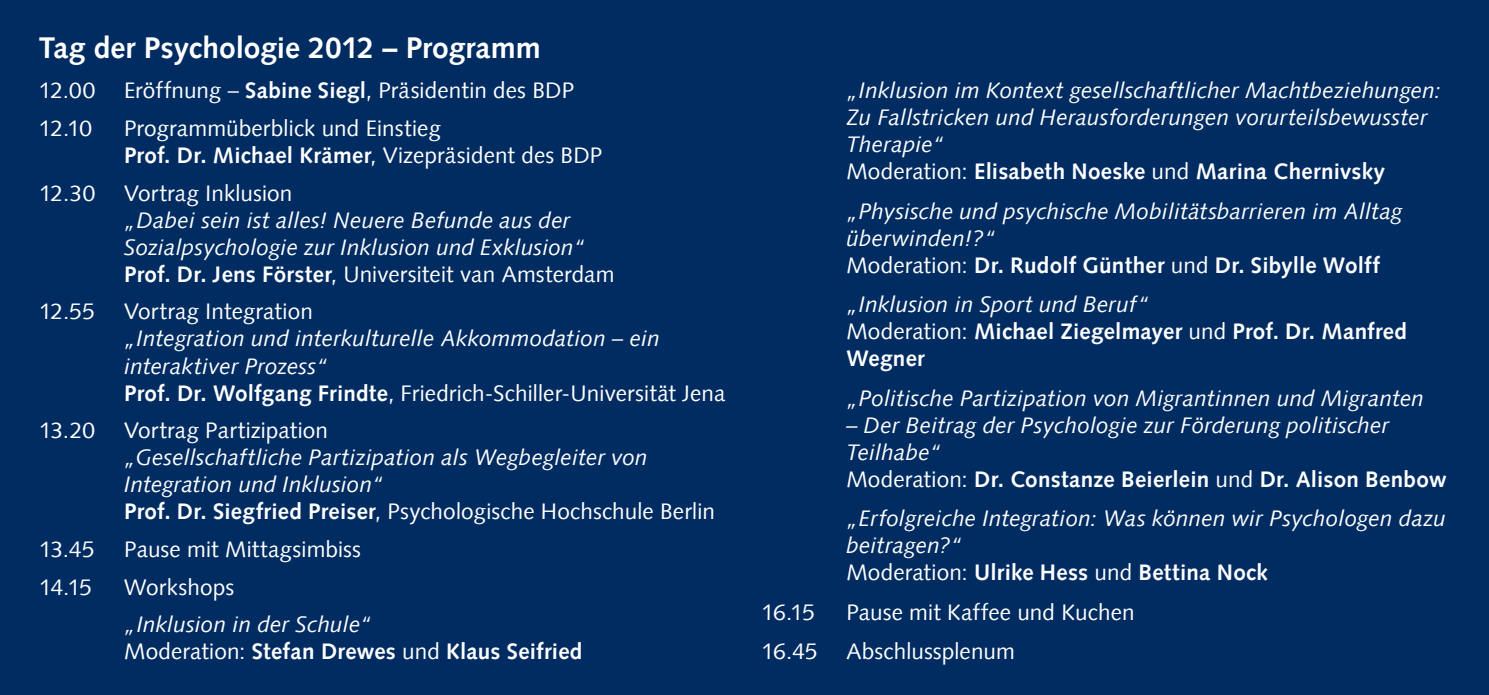
<style>
.page{position:relative;width:1489px;height:695px;background:#fff}
.page>*{position:absolute;margin:0;border:0;box-sizing:border-box;transform-origin:0 0}
.t1{font:700 30px "Syntax LT";color:#fff}
.t2{font:italic 22.5px/27px "Syntax LT";letter-spacing:.005em;color:#fff}
.t3{font:22.5px/27px "Syntax LT";letter-spacing:.005em;color:#fff}
.t4{font:700 22.5px/27px "Syntax LT";letter-spacing:.01em;color:#fff}
.s1{font-weight:700}
.s2{font-weight:700;font-style:normal}
.s3{font-style:normal}
.s4{font-weight:400;font-style:italic}
.s5{font-weight:400}
</style>
<div class="page">
<div style="left:0;top:0;width:1488px;height:694px;background:#002c62"></div>
<h1 class="t1" style="left:39px;top:30px;width:503px">Tag der Psychologie 2012 – Programm</h1>
<p class="t3" style="left:39px;top:77px;width:58px">12.00</p>
<p class="t3" style="left:124px;top:77px;width:452px">Eröffnung – <span class="s1">Sabine Siegl</span>, Präsidentin des BDP</p>
<p class="t3" style="left:39px;top:115px;width:55px">12.10</p>
<p class="t3" style="left:124px;top:115px;width:480px">Programmüberblick und Einstieg<br><span class="s1">Prof. Dr. Michael Krämer</span>, Vizepräsident des BDP</p>
<p class="t3" style="left:39px;top:179px;width:58px">12.30</p>
<p class="t3" style="left:124px;top:179px;width:170px">Vortrag Inklusion</p>
<p class="t2" style="left:124px;top:206px;width:492px">„Dabei sein ist alles! Neuere Befunde aus der<br>Sozialpsychologie zur Inklusion und Exklusion“<br><span class="s2">Prof. Dr. Jens Förster</span><span class="s3">, Universiteit van Amsterdam</span></p>
<p class="t3" style="left:39px;top:298px;width:57px">12.55</p>
<p class="t3" style="left:124px;top:298px;width:190px">Vortrag Integration</p>
<p class="t2" style="left:124px;top:325px;width:602px">„Integration und interkulturelle Akkommodation – ein interaktiver Prozess“<br><span class="s2">Prof. Dr. Wolfgang Frindte</span><span class="s3">, Friedrich-Schiller-Universität Jena</span></p>
<p class="t3" style="left:39px;top:417px;width:57px">13.20</p>
<p class="t3" style="left:124px;top:417px;width:205px">Vortrag Partizipation</p>
<p class="t2" style="left:124px;top:444px;width:592px">„Gesellschaftliche Partizipation als Wegbegleiter von<br>Integration und Inklusion“<br><span class="s2">Prof. Dr. Siegfried Preiser</span><span class="s3">, Psychologische Hochschule Berlin</span></p>
<p class="t3" style="left:39px;top:535px;width:57px">13.45</p>
<p class="t3" style="left:124px;top:535px;width:238px">Pause mit Mittagsimbiss</p>
<p class="t3" style="left:39px;top:573px;width:55px">14.15</p>
<p class="t3" style="left:124px;top:573px;width:112px">Workshops</p>
<p class="t4" style="left:124px;top:611px;width:460px"><span class="s4">„Inklusion in der Schule“<br></span><span class="s5">Moderation:</span> Stefan Drewes <span class="s5">und</span> Klaus Seifried</p>
<p class="t2" style="left:846px;top:77px;width:596px">„Inklusion im Kontext gesellschaftlicher Machtbeziehungen:<br>Zu Fallstricken und Herausforderungen vorurteilsbewusster Therapie“<br><span class="s3">Moderation:</span> <span class="s2">Elisabeth Noeske</span> <span class="s3">und</span> <span class="s2">Marina Chernivsky</span></p>
<p class="t2" style="left:846px;top:197px;width:557px">„Physische und psychische Mobilitätsbarrieren im Alltag überwinden!?“<br><span class="s3">Moderation:</span> <span class="s2">Dr. Rudolf Günther</span> <span class="s3">und</span> <span class="s2">Dr. Sibylle Wolff</span></p>
<p class="t4" style="left:846px;top:291px;width:562px"><span class="s4">„Inklusion in Sport und Beruf“<br></span><span class="s5">Moderation:</span> Michael Ziegelmayer <span class="s5">und</span> Prof. Dr. Manfred<br>Wegner</p>
<p class="t2" style="left:846px;top:384px;width:579px">„Politische Partizipation von Migrantinnen und Migranten</p>
<p class="t2" style="left:846px;top:411px;width:601px">– Der Beitrag der Psychologie zur Förderung politischer<br>Teilhabe“<br><span class="s3">Moderation:</span> <span class="s2">Dr. Constanze Beierlein</span> <span class="s3">und</span> <span class="s2">Dr. Alison Benbow</span></p>
<p class="t2" style="left:846px;top:504px;width:601px">„Erfolgreiche Integration: Was können wir Psychologen dazu beitragen?“<br><span class="s3">Moderation:</span> <span class="s2">Ulrike Hess</span> <span class="s3">und</span> <span class="s2">Bettina Nock</span></p>
<p class="t3" style="left:761px;top:598px;width:55px">16.15</p>
<p class="t3" style="left:846px;top:598px;width:290px">Pause mit Kaffee und Kuchen</p>
<p class="t3" style="left:761px;top:637px;width:58px">16.45</p>
<p class="t3" style="left:846px;top:637px;width:170px">Abschlussplenum</p>
</div>
